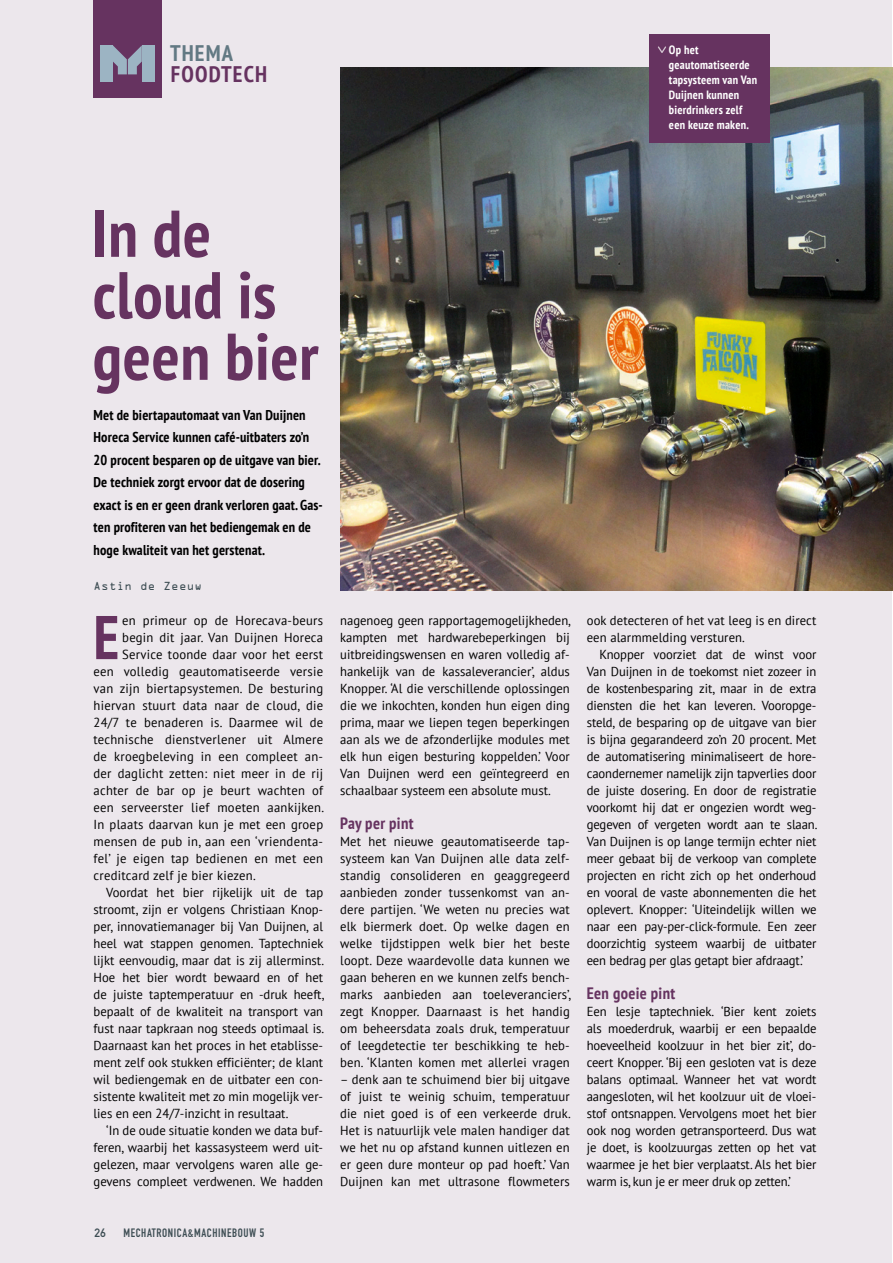
<style>
.page{position:relative;width:893px;height:1263px;background:#fff}
.page>*{position:absolute;margin:0;border:0;box-sizing:border-box;transform-origin:0 0}
.mm__N_KOP{font:700 condensed 66px/61.5px "PT Sans";letter-spacing:.01em;color:#663360}
.mm__N_Body_Initiaal{font:700 condensed 61.65px "PT Sans";color:#663360}
.mm__N_KOP-2{font:700 condensed 22.5px "PT Sans";letter-spacing:.05em;color:#663360}
.mm__N_KOP-3{font:700 condensed 22.5px "PT Sans";letter-spacing:.05em;color:#627983}
.mm_Tussenkop{font:700 condensed 16.5px "PT Sans";letter-spacing:.02em;color:#663360}
.mm__N_Lead{font:700 condensed 14.25px/22.5px "PT Sans";letter-spacing:.01em;color:#000}
.mm__N_Body{font:13.05px/17px "PT Sans";color:#000;text-align:justify}
.mm__N_Body_1ste_ali{font:13.05px/17px "PT Sans";letter-spacing:.01em;color:#000;text-align:justify}
.mm__N_Body_Initiaal-2{font:13.05px "PT Sans";letter-spacing:.02em;color:#000}
.mm__Onderschrift{font:700 condensed 12px/15px "PT Sans";letter-spacing:.02em;color:#fff}
.t1{font:12px "DIN Engschrift";letter-spacing:.05em;color:#3d4d53}
.t2{font:12px "DIN Mittelschrift";color:#3d4d53}
.mm__N_Auteur{font:10.5px "OCRA Std";letter-spacing:.02em;color:#3d4d53}
</style>
<div class="page">
<div style="left:0;top:0;width:892px;height:1263px;background:#ece7ec"></div>
<div style="left:94px;top:0;width:68px;height:98px;background:#663360"></div>
<div style="left:143px;top:45px;width:12px;height:37px;background:#9cb4c3"></div>
<div style="left:100px;top:45px;width:12px;height:37px;background:#9cb4c3"></div>
<svg style="left:113px;top:45px;width:29px;height:29px"></svg>
<img style="left:340px;top:67px;width:553px;height:523px">
<div style="left:649px;top:34px;width:121px;height:108px;background:#663360"></div>
<svg style="left:658px;top:46px;width:8px;height:7px"></svg>
<p class="mm__N_KOP-3" style="left:170px;top:38px;width:65px">THEMA</p>
<p class="mm__N_KOP-2" style="left:171px;top:59px;width:98px">FOODTECH</p>
<p class="mm__Onderschrift" style="left:669px;top:42px;width:90px">Op het geautomatiseerde tapsysteem van Van<br>Duijnen kunnen bierdrinkers zelf een keuze maken.</p>
<p class="mm__N_KOP" style="left:92px;top:202px;width:228px">In de cloud is geen bier</p>
<p class="mm__N_Lead" style="left:94px;top:403px;width:231px">Met de biertapautomaat van Van Duijnen Horeca Service kunnen café-uitbaters zo’n 20 procent besparen op de uitgave van bier.<br>De techniek zorgt ervoor dat de dosering exact is en er geen drank verloren gaat. Gas&shy;ten profiteren van het bediengemak en de hoge kwaliteit van het gerstenat.</p>
<p class="mm__N_Auteur" style="left:94px;top:581px;width:110px">Astin de Zeeuw</p>
<p class="mm__N_Body_Initiaal" style="left:94px;top:596px;width:27px">E</p>
<p class="mm__N_Body_Initiaal-2" style="left:122px;top:612px;width:202px">en primeur op de Horecava-beurs</p>
<p class="mm__N_Body_Initiaal-2" style="left:122px;top:629px;width:202px">begin dit jaar. Van Duijnen Horeca</p>
<p class="mm__N_Body_Initiaal-2" style="left:122px;top:646px;width:202px">Service toonde daar voor het eerst</p>
<p class="mm__N_Body_Initiaal-2" style="left:94px;top:663px;width:231px">een volledig geautomatiseerde versie</p>
<p class="mm__N_Body_Initiaal-2" style="left:94px;top:680px;width:231px">van zijn biertapsystemen. De besturing</p>
<p class="mm__N_Body_Initiaal-2" style="left:94px;top:697px;width:231px">hiervan stuurt data naar de cloud, die</p>
<p class="mm__N_Body_Initiaal-2" style="left:94px;top:714px;width:231px">24/7 te benaderen is. Daarmee wil de</p>
<p class="mm__N_Body_Initiaal-2" style="left:94px;top:731px;width:231px">technische dienstverlener uit Almere</p>
<p class="mm__N_Body_Initiaal-2" style="left:94px;top:748px;width:231px">de kroegbeleving in een compleet an-</p>
<p class="mm__N_Body_Initiaal-2" style="left:94px;top:765px;width:231px">der daglicht zetten: niet meer in de rij</p>
<p class="mm__N_Body_Initiaal-2" style="left:94px;top:782px;width:231px">achter de bar op je beurt wachten of</p>
<p class="mm__N_Body_Initiaal-2" style="left:94px;top:799px;width:232px">een serveerster lief moeten aankijken.</p>
<p class="mm__N_Body_Initiaal-2" style="left:94px;top:816px;width:231px">In plaats daarvan kun je met een groep</p>
<p class="mm__N_Body_Initiaal-2" style="left:94px;top:833px;width:231px">mensen de pub in, aan een ‘vriendenta-</p>
<p class="mm__N_Body_Initiaal-2" style="left:94px;top:850px;width:231px">fel’ je eigen tap bedienen en met een</p>
<p class="mm__N_Body_Initiaal-2" style="left:94px;top:867px;width:164px">creditcard zelf je bier kiezen.</p>
<p class="mm__N_Body" style="left:94px;top:884px;width:232px;text-indent:13px">Voordat het bier rijkelijk uit de tap stroomt, zijn er volgens Christiaan Knop&shy;per, innovatiemanager bij Van Duijnen, al heel wat stappen genomen. Taptechniek lijkt eenvoudig, maar dat is zij allerminst.<br>Hoe het bier wordt bewaard en of het de juiste taptemperatuur en -druk heeft, bepaalt of de kwaliteit na transport van fust naar tapkraan nog steeds optimaal is.<br>Daarnaast kan het proces in het etablisse&shy;ment zelf ook stukken efficiënter; de klant wil bediengemak en de uitbater een con&shy;sistente kwaliteit met zo min mogelijk ver&shy;lies en een 24/7-inzicht in resultaat.</p>
<p class="mm__N_Body" style="left:94px;top:1122px;width:231px;text-indent:13px">‘In de oude situatie konden we data buf&shy;feren, waarbij het kassasysteem werd uit&shy;gelezen, maar vervolgens waren alle ge&shy;gevens compleet verdwenen. We hadden</p>
<p class="t2" style="left:94px;top:1226px;width:13px">26</p>
<p class="t1" style="left:124px;top:1226px;width:142px">MECHATRONICA&amp;MACHINEBOUW 5</p>
<p class="mm__N_Body" style="left:340px;top:612px;width:232px">nagenoeg geen rapportagemogelijkheden, kampten met hardwarebeperkingen bij uitbreidingswensen en waren volledig af&shy;hankelijk van de kassaleverancier’, aldus Knopper. ‘Al die verschillende oplossingen die we inkochten, konden hun eigen ding prima, maar we liepen tegen beperkingen aan als we de afzonderlijke modules met elk hun eigen besturing koppelden.’ Voor Van Duijnen werd een geïntegreerd en schaalbaar systeem een absolute must.</p>
<p class="mm_Tussenkop" style="left:340px;top:812px;width:75px">Pay per pint</p>
<p class="mm__N_Body_1ste_ali" style="left:340px;top:833px;width:232px">Met het nieuwe geautomatiseerde tap&shy;systeem kan Van Duijnen alle data zelf&shy;standig consolideren en geaggregeerd aanbieden zonder tussenkomst van an&shy;dere partijen. ‘We weten nu precies wat elk biermerk doet. Op welke dagen en welke tijdstippen welk bier het beste loopt. Deze waardevolle data kunnen we gaan beheren en we kunnen zelfs bench&shy;marks aanbieden aan toeleveranciers’, zegt Knopper. Daarnaast is het handig om beheersdata zoals druk, temperatuur of leegdetectie ter beschikking te heb&shy;ben. ‘Klanten komen met allerlei vragen</p>
<p class="mm__N_Body_1ste_ali" style="left:340px;top:1071px;width:232px">– denk aan te schuimend bier bij uitgave of juist te weinig schuim, temperatuur die niet goed is of een verkeerde druk.<br>Het is natuurlijk vele malen handiger dat we het nu op afstand kunnen uitlezen en er geen dure monteur op pad hoeft.’ Van Duijnen kan met ultrasone flowmeters</p>
<p class="mm__N_Body_1ste_ali" style="left:587px;top:612px;width:231px">ook detecteren of het vat leeg is en direct een alarmmelding versturen.</p>
<p class="mm__N_Body" style="left:587px;top:646px;width:232px;text-indent:13px">Knopper voorziet dat de winst voor Van Duijnen in de toekomst niet zozeer in de kostenbesparing zit, maar in de extra diensten die het kan leveren. Vooropge&shy;steld, de besparing op de uitgave van bier is bijna gegarandeerd zo’n 20 procent. Met de automatisering minimaliseert de hore&shy;caondernemer namelijk zijn tapverlies door de juiste dosering. En door de registratie voorkomt hij dat er ongezien wordt weg&shy;gegeven of vergeten wordt aan te slaan.<br>Van Duijnen is op lange termijn echter niet meer gebaat bij de verkoop van complete projecten en richt zich op het onderhoud en vooral de vaste abonnementen die het oplevert. Knopper: ‘Uiteindelijk willen we naar een pay-per-click-formule. Een zeer doorzichtig systeem waarbij de uitbater een bedrag per glas getapt bier afdraagt.’</p>
<p class="mm_Tussenkop" style="left:587px;top:982px;width:90px">Een goeie pint</p>
<p class="mm__N_Body_1ste_ali" style="left:587px;top:1003px;width:231px">Een lesje taptechniek. ‘Bier kent zoiets als moederdruk, waarbij er een bepaalde hoeveelheid koolzuur in het bier zit’, do&shy;ceert Knopper. ‘Bij een gesloten vat is deze balans optimaal. Wanneer het vat wordt aangesloten, wil het koolzuur uit de vloei&shy;stof ontsnappen. Vervolgens moet het bier ook nog worden getransporteerd. Dus wat je doet, is koolzuurgas zetten op het vat waarmee je het bier verplaatst. Als het bier warm is, kun je er meer druk op zetten.’</p>
</div>
